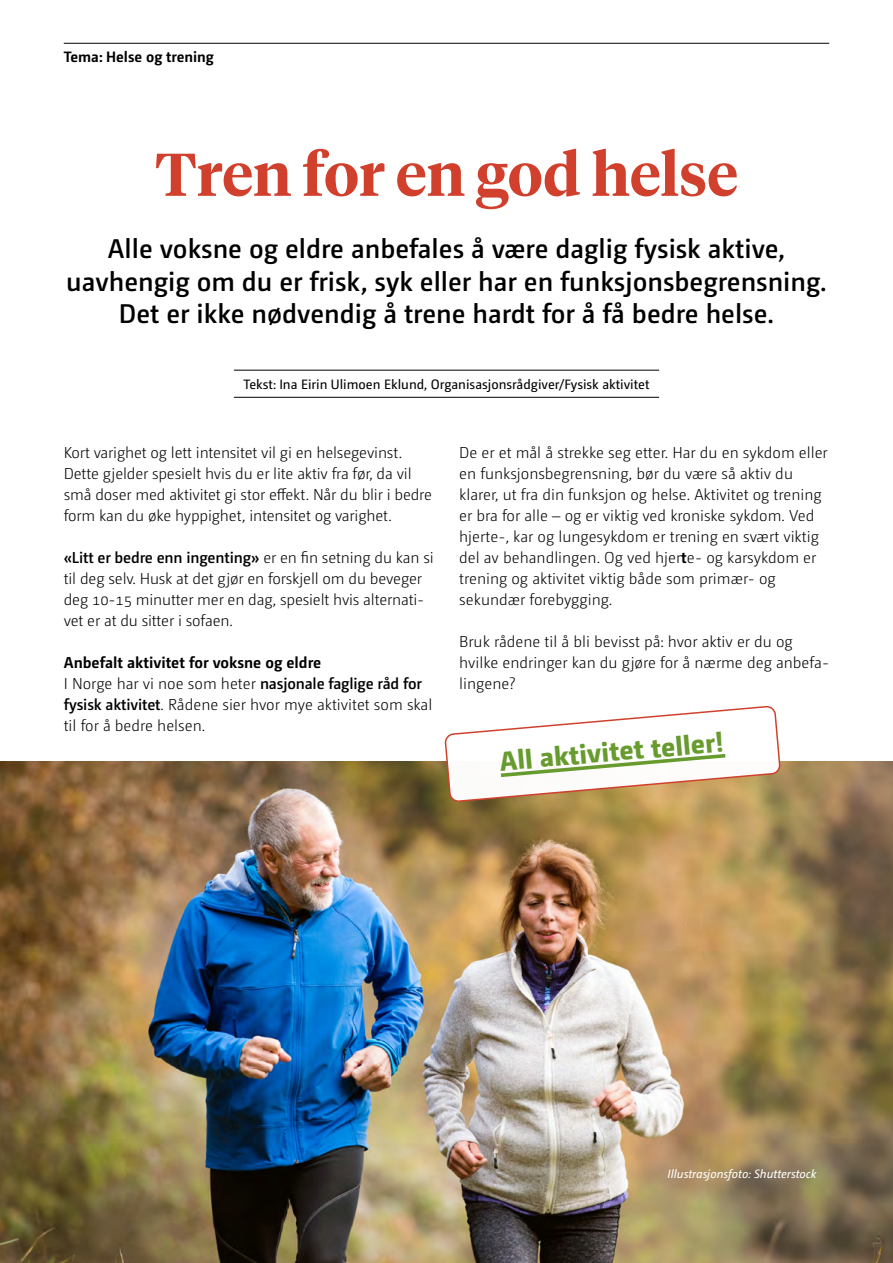
<style>
.page{position:relative;width:893px;height:1263px;background:#fff}
.page>*{position:absolute;margin:0;border:0;box-sizing:border-box;transform-origin:0 0}
.t1{font:600 60px "Tiempos Headline";color:#d0402c}
.t2{font:600 27px/32.4px "Camingo Dos Pro";color:#000;text-align:center}
.t3{font:800 27px "Camingo Dos Pro";color:#679b2e}
.t4{font:300 15.75px/21px "Camingo Dos Pro";color:#000}
.t5{font:700 15px "Camingo Dos Pro";color:#000}
.t6{font:13.5px "Camingo Dos Pro";color:#000}
.t7{font:italic 12px "Camingo Dos Pro";color:#fff}
.s1{font-weight:600}
.s2{font-weight:700}
</style>
<div class="page">
<hr style="left:64px;top:43px;width:765px;height:1px;background:#000">
<img style="left:0;top:761px;width:893px;height:502px">
<hr style="left:234px;top:370px;width:425px;height:1px;background:#000">
<hr style="left:234px;top:397px;width:425px;height:1px;background:#000">
<svg style="left:445px;top:706px;width:335px;height:95px"></svg>
<p class="t5" style="left:64px;top:48px;width:152px">Tema: Helse og trening</p>
<h1 class="t1" style="left:155px;top:133px;width:584px">Tren for en god helse</h1>
<h2 class="t2" style="left:66px;top:233px;width:762px">Alle voksne og eldre anbefales å være daglig fysisk aktive, uavhengig om du er frisk, syk eller har en funksjonsbegrensning.<br>Det er ikke nødvendig å trene hardt for å få bedre helse.</h2>
<p class="t6" style="left:243px;top:376px;width:408px">Tekst: Ina Eirin Ulimoen Eklund, Organisasjonsrådgiver/Fysisk aktivitet</p>
<p class="t4" style="left:64px;top:442px;width:370px">Kort varighet og lett intensitet vil gi en helsegevinst.<br>Dette gjelder spesielt hvis du er lite aktiv fra før, da vil små doser med aktivitet gi stor effekt. Når du blir i bedre form kan du øke hyppighet, intensitet og varighet.</p>
<p class="t4" style="left:64px;top:547px;width:371px"><span class="s1">«Litt er bedre enn ingenting»</span> er en fin setning du kan si til deg selv. Husk at det gjør en forskjell om du beveger deg 10-15 minutter mer en dag, spesielt hvis alternati&shy;vet er at du sitter i sofaen.</p>
<p class="t4" style="left:64px;top:652px;width:370px"><span class="s2">Anbefalt aktivitet for voksne og eldre<br></span>I Norge har vi noe som heter <span class="s1">nasjonale faglige råd for fysisk aktivitet</span>. Rådene sier hvor mye aktivitet som skal til for å bedre helsen.</p>
<p class="t4" style="left:459px;top:442px;width:370px">De er et mål å strekke seg etter. Har du en sykdom eller en funksjonsbegrensning, bør du være så aktiv du klarer, ut fra din funksjon og helse. Aktivitet og trening er bra for alle – og er viktig ved kroniske sykdom. Ved hjerte-, kar og lungesykdom er trening en svært viktig del av behandlingen. Og ved hjer<span class="s2">t</span>e- og karsykdom er trening og aktivitet viktig både som primær- og sekundær forebygging.</p>
<p class="t4" style="left:459px;top:631px;width:371px">Bruk rådene til å bli bevisst på: hvor aktiv er du og hvilke endringer kan du gjøre for å nærme deg anbefa&shy;lingene?</p>
<h2 class="t3" style="left:498px;top:745px;width:227px;rotate:-5deg">All aktivitet teller!</h2>
<p class="t7" style="left:668px;top:1167px;width:150px">Illustrasjonsfoto: Shutterstock</p>
</div>
